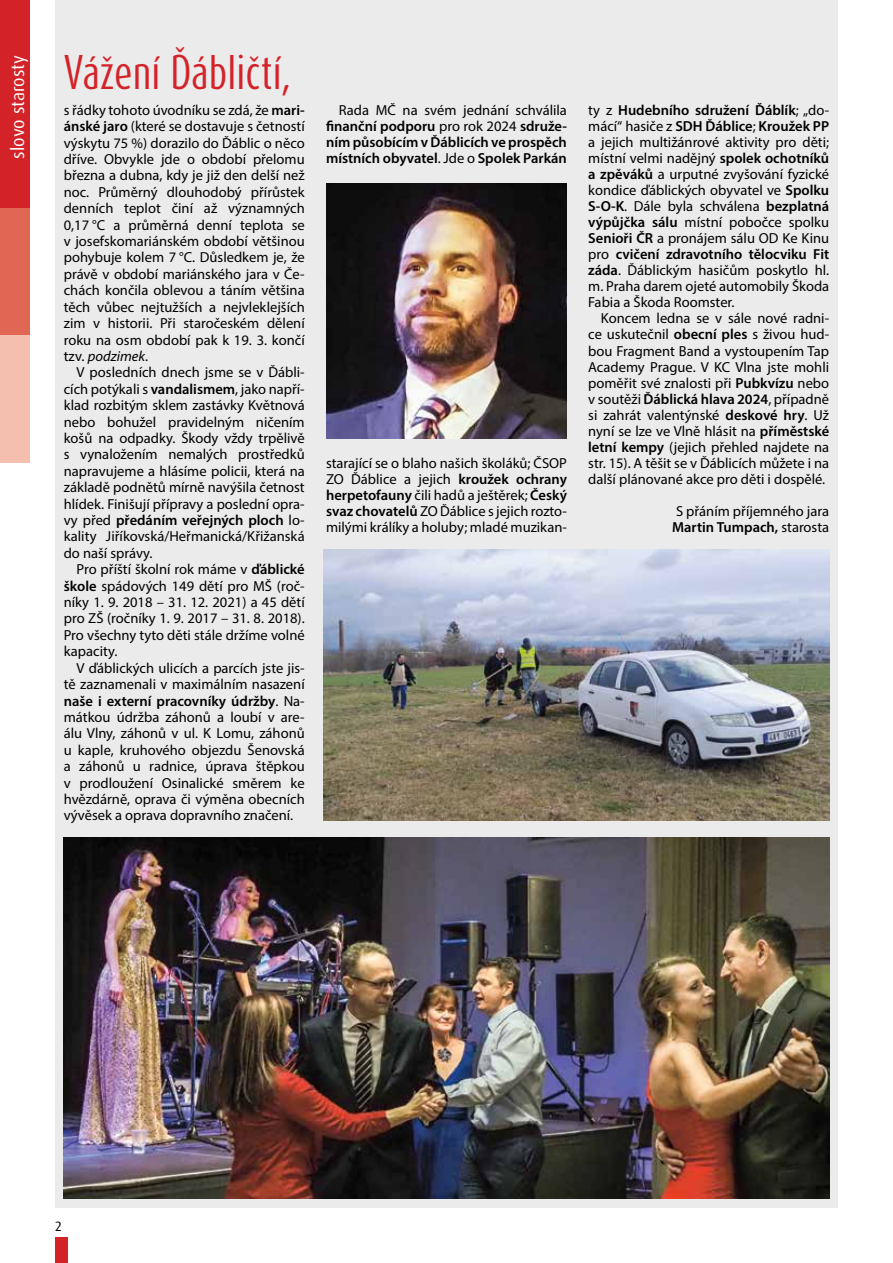
<style>
.page{position:relative;width:893px;height:1263px;background:#fff}
.page>*{position:absolute;margin:0;border:0;box-sizing:border-box;transform-origin:0 0}
.t1{font:40.5px "Dax Compact Pro";color:#d42229}
.t2{font:18px "Dax Pro";color:#fff}
.t3{font:14.55px/16.4px "Myriad Pro";color:#000;text-align:justify}
.t4{font:600 14.55px/16px "Myriad Pro";color:#000;text-align:justify}
.t5{font:13.5px "Dax Pro";color:#000}
.s1{font-weight:600}
.s2{font-style:italic}
.s3{font-weight:400}
</style>
<div class="page">
<div style="left:0;top:0;width:30px;height:208px;background:#d42229"></div>
<div style="left:0;top:208px;width:30px;height:128px;background:#e16754"></div>
<div style="left:0;top:336px;width:30px;height:127px;background:#f4bfae"></div>
<div style="left:55px;top:1237px;width:13px;height:26px;background:#d42229"></div>
<div style="left:55px;top:0;width:783px;height:1208px;background:#ebebec"></div>
<img style="left:326px;top:184px;width:241px;height:255px">
<img style="left:323px;top:549px;width:506px;height:271px">
<img style="left:64px;top:838px;width:765px;height:361px">
<p class="t2" style="left:6px;top:159px;width:105px;rotate:-90deg">slovo starosty</p>
<h1 class="t1" style="left:64px;top:46px;width:229px">Vážení Ďábličtí,</h1>
<p class="t3" style="left:64px;top:101px;width:242px">s řádky tohoto úvodníku se zdá, že <span class="s1">mari&shy;ánské jaro</span> (které se dostavuje s četností výskytu 75 %) dorazilo do Ďáblic o něco dříve. Obvykle jde o období přelomu března a dubna, kdy je již den delší než noc. Průměrný dlouhodobý přírůstek denních teplot činí až významných 0,17 °C a průměrná denní teplota se v josefskomariánském období většinou pohybuje kolem 7 °C. Důsledkem je, že právě v období mariánského jara v Če&shy;chách končila oblevou a táním většina těch vůbec nejtužších a nejvleklejších zim v historii. Při staročeském dělení roku na osm období pak k 19. 3. končí tzv. <span class="s2">podzimek</span>.</p>
<p class="t3" style="left:64px;top:364px;width:242px;text-indent:13px">V posledních dnech jsme se v Ďábli&shy;cích potýkali s <span class="s1">vandalismem</span>, jako napří&shy;klad rozbitým sklem zastávky Květnová nebo bohužel pravidelným ničením košů na odpadky. Škody vždy trpělivě s vynaložením nemalých prostředků napravujeme a hlásíme policii, která na základě podnětů mírně navýšila četnost hlídek. Finišují přípravy a poslední opra&shy;vy před <span class="s1">předáním veřejných ploch</span> lo&shy;kality Jiříkovská/Heřmanická/Křižanská do naší správy.</p>
<p class="t3" style="left:64px;top:561px;width:242px;text-indent:13px">Pro příští školní rok máme v <span class="s1">ďáblické škole</span> spádových 149 dětí pro MŠ (roč&shy;níky 1. 9. 2018 – 31. 12. 2021) a 45 dětí pro ZŠ (ročníky 1. 9. 2017 – 31. 8. 2018).<br>Pro všechny tyto děti stále držíme volné kapacity.</p>
<p class="t3" style="left:64px;top:659px;width:242px;text-indent:13px">V ďáblických ulicích a parcích jste jis&shy;tě zaznamenali v maximálním nasazení <span class="s1">naše i externí pracovníky údržby</span>. Na&shy;mátkou údržba záhonů a loubí v are&shy;álu Vlny, záhonů v ul. K Lomu, záhonů u kaple, kruhového objezdu Šenovská a záhonů u radnice, úprava štěpkou v prodloužení Osinalické směrem ke hvězdárně, oprava či výměna obecních vývěsek a oprava dopravního značení.</p>
<p class="t4" style="left:326px;top:102px;width:242px;text-indent:13px"><span class="s3">Rada MČ na svém jednání schválila </span>finanční podporu <span class="s3">pro rok 2024</span> sdruže&shy;ním působícím v Ďáblicích ve prospěch místních obyvatel<span class="s3">. Jde o</span> Spolek Parkán</p>
<p class="t3" style="left:326px;top:455px;width:242px">starající se o blaho našich školáků; ČSOP ZO Ďáblice a jejich <span class="s1">kroužek ochrany herpetofauny</span> čili hadů a ještěrek; <span class="s1">Český svaz chovatelů</span> ZO Ďáblice s jejich rozto&shy;milými králíky a holuby; mladé muzikan-</p>
<p class="t3" style="left:588px;top:102px;width:242px">ty z <span class="s1">Hudebního sdružení Ďáblík</span>; „do&shy;mácí“ hasiče z <span class="s1">SDH Ďáblice</span>; <span class="s1">Kroužek PP </span>a jejich multižánrové aktivity pro děti; místní velmi nadějný <span class="s1">spolek ochotníků a zpěváků</span> a urputné zvyšování fyzické kondice ďáblických obyvatel ve <span class="s1">Spolku S-O-K</span>. Dále byla schválena <span class="s1">bezplatná výpůjčka sálu</span> místní pobočce spolku <span class="s1">Senioři ČR</span> a pronájem sálu OD Ke Kinu pro <span class="s1">cvičení zdravotního tělocviku Fit záda</span>. Ďáblickým hasičům poskytlo hl. m. Praha darem ojeté automobily Škoda Fabia a Škoda Roomster.</p>
<p class="t3" style="left:588px;top:310px;width:242px;text-indent:13px">Koncem ledna se v sále nové radni&shy;ce uskutečnil <span class="s1">obecní ples</span> s živou hud&shy;bou Fragment Band a vystoupením Tap Academy Prague. V KC Vlna jste mohli poměřit své znalosti při <span class="s1">Pubkvízu</span> nebo v soutěži <span class="s1">Ďáblická hlava 2024</span>, případně si zahrát valentýnské <span class="s1">deskové hry</span>. Už nyní se lze ve Vlně hlásit na <span class="s1">příměstské letní kempy</span> (jejich přehled najdete na str. 15). A těšit se v Ďáblicích můžete i na další plánované akce pro děti i dospělé.</p>
<p class="t3" style="left:672px;top:503px;width:159px">S přáním příjemného jara<br><span class="s1">Martin Tumpach,</span> starosta</p>
<p class="t5" style="left:55px;top:1218px;width:8px">2</p>
</div>
